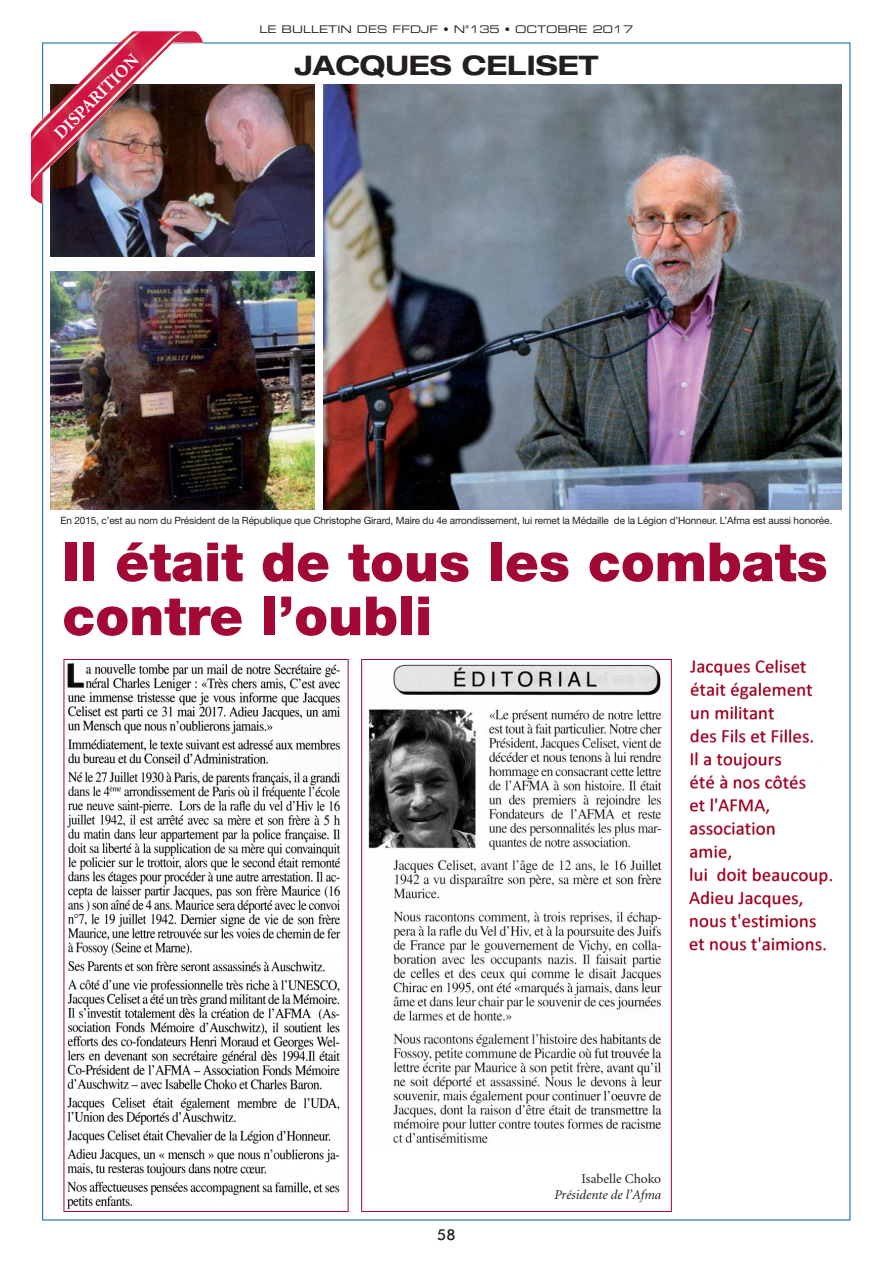
<style>
.page{position:relative;width:893px;height:1263px;background:#fff}
.page>*{position:absolute;margin:0;border:0;box-sizing:border-box;transform-origin:0 0}
.t1{font:900 54px/54px "Helvetica Neue";color:#a20a35}
.t2{font:700 expanded 27px "Helvetica Neue";color:#231f20}
.t3{font:700 18px "Minion";color:#fff}
.t4{font:500 15px "Futura BT";color:#231f20}
.t5{font:italic 13.5px "Minion";color:#231f20}
.t6{font:13.5px "Minion";color:#231f20}
.t7{font:10.5px "Eurostile Extended Two";color:#231f20}
.t8{font:10.05px "Helvetica Neue";letter-spacing:-.015em;color:#231f20}
</style>
<div class="page">
<img style="left:323px;top:84px;width:519px;height:425px">
<img style="left:51px;top:84px;width:263px;height:173px">
<img style="left:51px;top:271px;width:263px;height:238px">
<img style="left:31px;top:31px;width:172px;height:173px">
<img style="left:67px;top:663px;width:274px;height:546px">
<div style="left:64px;top:659px;width:284px;height:553px;border:1px solid #a20a35"></div>
<img style="left:368px;top:664px;width:294px;height:479px">
<div style="left:361px;top:659px;width:311px;height:553px;border:1px solid #a20a35"></div>
<img style="left:689px;top:659px;width:144px;height:292px">
<h3 class="t3" style="left:52px;top:131px;width:113px;rotate:-45deg">DISPARITION</h3>
<p class="t7" style="left:259px;top:26px;width:375px">LE BULLETIN DES FFDJF • N°135 • OCTOBRE 2017</p>
<h2 class="t2" style="left:294px;top:55px;width:305px">JACQUES CELISET</h2>
<p class="t8" style="left:60px;top:517px;width:773px">En 2015, c’est au nom du Président de la République que Christophe Girard, Maire du 4e arrondissement, lui remet la Médaille de la Légion d’Honneur. L’Afma est aussi honorée.</p>
<h1 class="t1" style="left:62px;top:539px;width:767px">Il était de tous les combats contre l’oubli</h1>
<h3 class="t4" style="left:437px;top:1229px;width:20px">58</h3>
<h3 class="t6" style="left:582px;top:1174px;width:81px">Isabelle Choko</h3>
<h3 class="t5" style="left:554px;top:1190px;width:108px">Présidente de l’Afma</h3>
</div>
